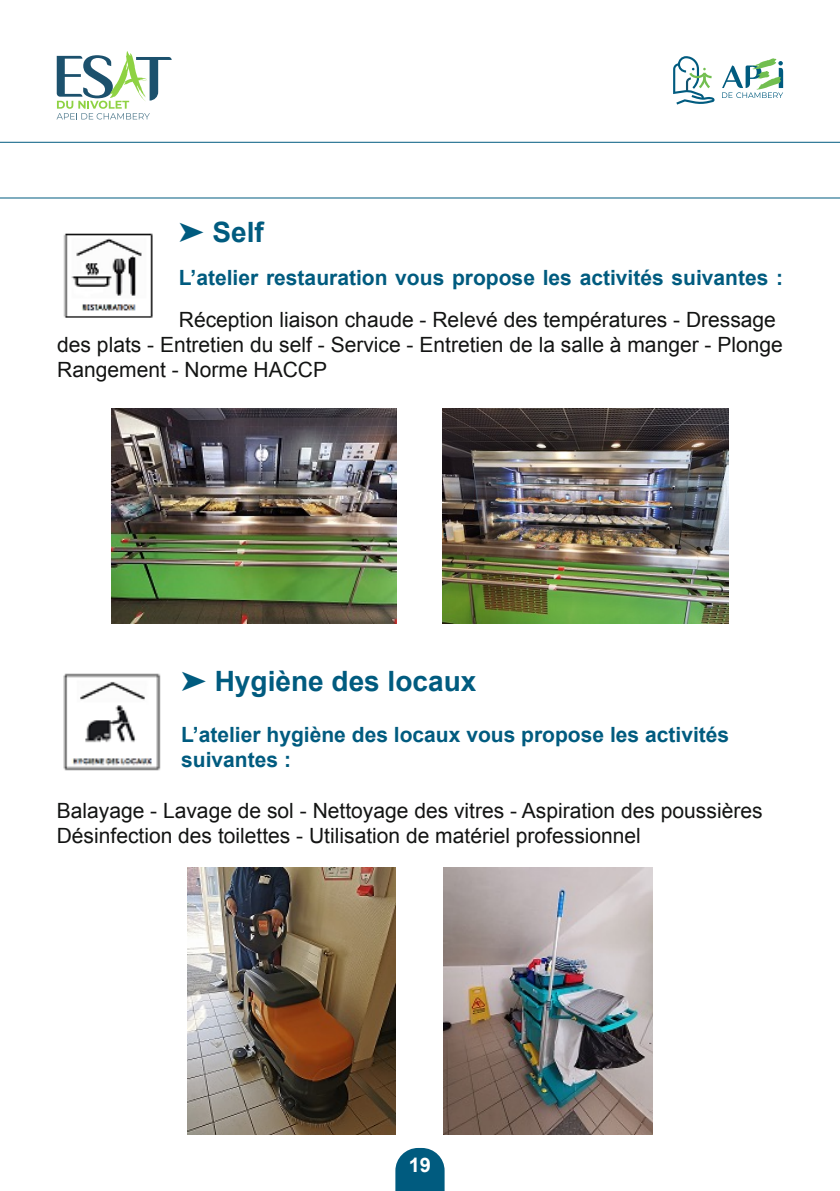
<style>
.page{position:relative;width:840px;height:1191px;background:#fff}
.page>*{position:absolute;margin:0;border:0;box-sizing:border-box;transform-origin:0 0}
.t1{font:700 28px "Arial";color:#005b7f}
.t2{font:21px/25.2px "Arial";color:#131413}
.t3{font:700 21px/25.2px "Arial";color:#005b7f}
.t4{font:700 20px "Arial";color:#fff}
</style>
<div class="page">
<svg style="left:395px;top:1148px;width:49px;height:43px;background:#1b6c8c"></svg>
<svg style="left:56px;top:51px;width:115px;height:68px"></svg>
<svg style="left:673px;top:56px;width:41px;height:49px"></svg>
<svg style="left:722px;top:58px;width:60px;height:40px"></svg>
<img style="left:111px;top:408px;width:286px;height:216px">
<img style="left:442px;top:408px;width:286px;height:216px">
<img style="left:63px;top:673px;width:98px;height:98px">
<img style="left:188px;top:867px;width:207px;height:267px">
<img style="left:443px;top:867px;width:208px;height:267px">
<svg style="left:0;top:141px;width:839px;height:58px"></svg>
<img style="left:63px;top:233px;width:90px;height:85px">
<h1 class="t1" style="left:179px;top:214px;width:86px">➤ Self</h1>
<p class="t3" style="left:179px;top:265px;width:605px">L’atelier restauration vous propose les activités suivantes :</p>
<p class="t2" style="left:57px;top:307px;width:726px;text-indent:122px">Réception liaison chaude - Relevé des températures - Dressage des plats - Entretien du self - Service - Entretien de la salle à manger - Plonge<br>Rangement - Norme HACCP</p>
<h1 class="t1" style="left:181px;top:662px;width:296px">➤ Hygiène des locaux</h1>
<p class="t3" style="left:181px;top:723px;width:549px">L’atelier hygiène des locaux vous propose les activités suivantes :</p>
<p class="t2" style="left:57px;top:798px;width:707px">Balayage - Lavage de sol - Nettoyage des vitres - Aspiration des poussières<br>Désinfection des toilettes - Utilisation de matériel professionnel</p>
<p class="t4" style="left:408px;top:1151px;width:24px">19</p>
</div>
